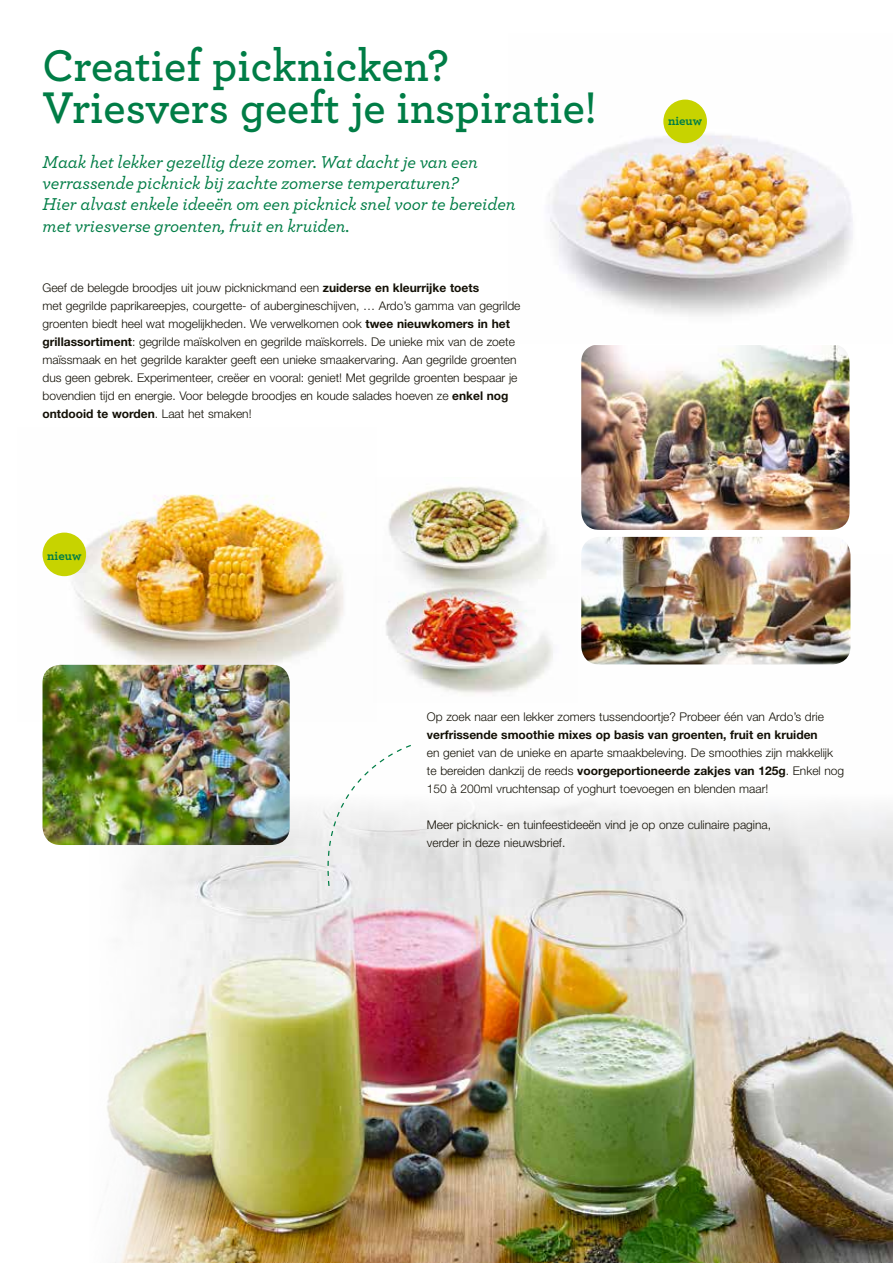
<style>
.page{position:relative;width:893px;height:1263px;background:#fff}
.page>*{position:absolute;margin:0;border:0;box-sizing:border-box;transform-origin:0 0}
.t1{font:600 46.5px/42px "Archer";color:#007d46}
.t2{font:italic 500 18px/21.1px "Archer";letter-spacing:-.005em;color:#007d46}
.t3{font:700 12.9px "Archer";color:#007d46}
.t4{font:300 12px/18px "Helvetica Neue LT Std";color:#131006}
.t5{font:700 12px "Helvetica Neue LT Std";color:#131006}
.s1{font-weight:700}
</style>
<div class="page">
<img style="left:238px;top:554px;width:655px;height:709px">
<img style="left:42px;top:494px;width:335px;height:227px">
<img style="left:376px;top:486px;width:203px;height:116px">
<img style="left:581px;top:537px;width:269px;height:127px">
<img style="left:373px;top:577px;width:204px;height:125px">
<img style="left:548px;top:99px;width:305px;height:217px">
<div style="left:43px;top:533px;width:43px;height:43px;background:#c7d300;border-radius:50%"></div>
<div style="left:663px;top:100px;width:44px;height:43px;background:#c7d300;border-radius:50%"></div>
<svg style="left:42px;top:815px;width:196px;height:448px"></svg>
<img style="left:43px;top:665px;width:247px;height:180px">
<img style="left:581px;top:345px;width:268px;height:185px">
<svg style="left:318px;top:744px;width:94px;height:143px"></svg>
<h1 class="t1" style="left:43px;top:42px;width:556px">Creatief picknicken?<br>Vriesvers geeft je inspiratie!</h1>
<h2 class="t2" style="left:43px;top:150px;width:475px">Maak het lekker gezellig deze zomer. Wat dacht je van een verrassende picknick bij zachte zomerse temperaturen?<br>Hier alvast enkele ideeën om een picknick snel voor te bereiden met vriesverse groenten, fruit en kruiden.</h2>
<p class="t4" style="left:43px;top:278px;width:479px">Geef de belegde broodjes uit jouw picknickmand een <span class="s1">zuiderse en kleurrijke toets<br></span>met gegrilde paprikareepjes, courgette- of aubergineschijven, … Ardo’s gamma van gegrilde groenten biedt heel wat mogelijkheden. We verwelkomen ook <span class="s1">twee nieuwkomers in het grillassortiment</span>: gegrilde maïskolven en gegrilde maïskorrels. De unieke mix van de zoete maïssmaak en het gegrilde karakter geeft een unieke smaakervaring. Aan gegrilde groenten dus geen gebrek. Experimenteer, creëer en vooral: geniet! Met gegrilde groenten bespaar je bovendien tijd en energie. Voor belegde broodjes en koude salades hoeven ze <span class="s1">enkel nog ontdooid te worden</span>. Laat het smaken!</p>
<p class="t3" style="left:47px;top:545px;width:36px">nieuw</p>
<p class="t3" style="left:668px;top:110px;width:36px">nieuw</p>
<p class="t4" style="left:427px;top:708px;width:398px">Op zoek naar een lekker zomers tussendoortje? Probeer één van Ardo’s drie</p>
<p class="t5" style="left:427px;top:728px;width:392px">verfrissende smoothie mixes op basis van groenten, fruit en kruiden</p>
<p class="t4" style="left:427px;top:744px;width:419px">en geniet van de unieke en aparte smaakbeleving. De smoothies zijn makkelijk te bereiden dankzij de reeds <span class="s1">voorgeportioneerde zakjes van 125g</span>. Enkel nog<br>150 à 200ml vruchtensap of yoghurt toevoegen en blenden maar!</p>
<p class="t4" style="left:427px;top:816px;width:346px">Meer picknick- en tuinfeestideeën vind je op onze culinaire pagina, verder in deze nieuwsbrief.</p>
</div>
